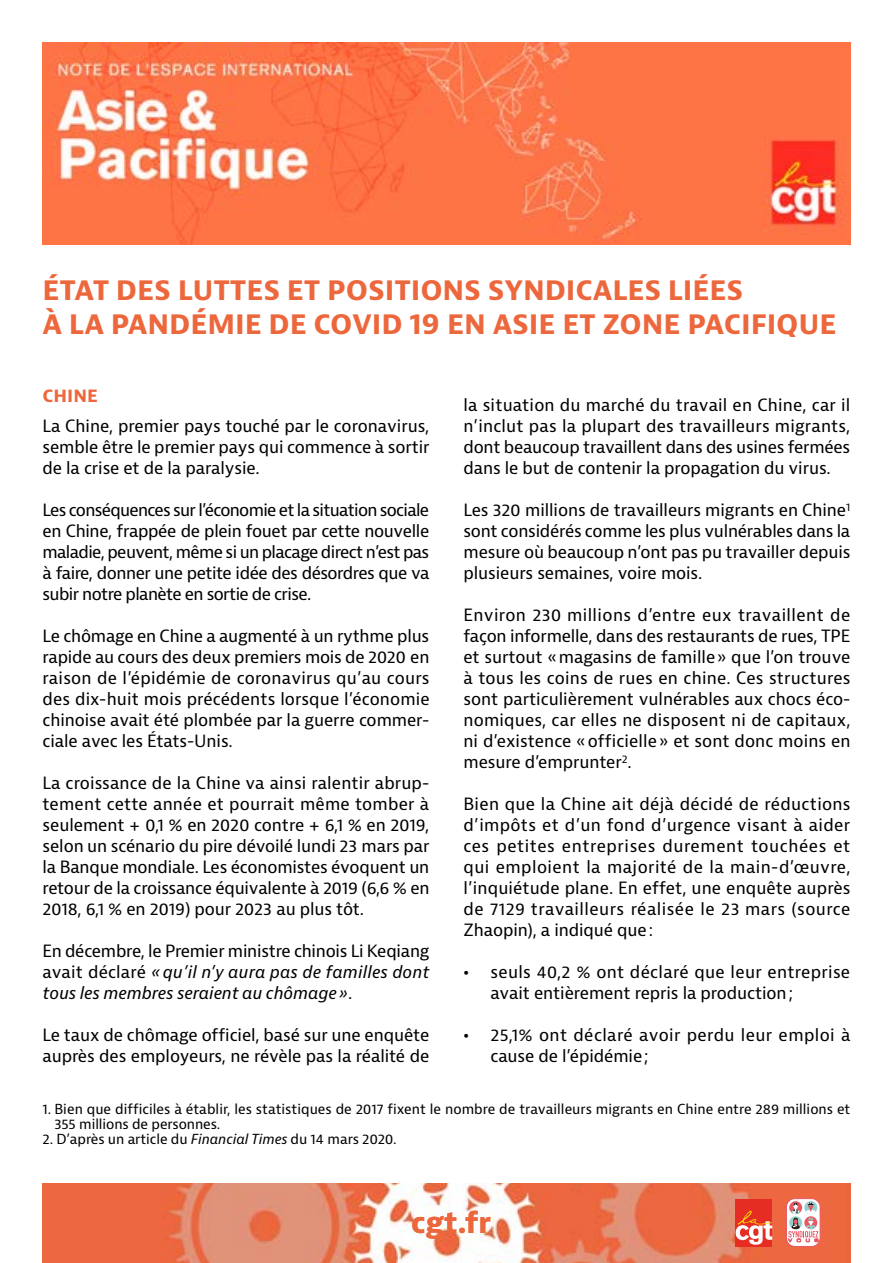
<style>
.page{position:relative;width:893px;height:1263px;background:#fff}
.page>*{position:absolute;margin:0;border:0;box-sizing:border-box;transform-origin:0 0}
.t1{font:700 28.5px/34.2px "Bernina Sans";letter-spacing:-.005em;color:#ed673d}
.t2{font:700 18px "Bernina Sans";color:#ed673d}
.t3{font:16.5px/21px "Bernina Sans";letter-spacing:-.005em;color:#000;text-align:justify}
.t4{font:italic 16.5px/21px "Bernina Sans";letter-spacing:-.005em;color:#000;text-align:justify}
.t5{font:16.5px/21px "Bernina Sans";letter-spacing:.025em;color:#000}
.t6{font:13.5px/15px "Bernina Sans";color:#000}
.s1{font-style:normal}
.s2{font-weight:700}
.s3{font-style:italic}
</style>
<div class="page">
<img style="left:43px;top:1183px;width:807px;height:80px">
<svg style="left:782px;top:1198px;width:34px;height:48px"></svg>
<div style="left:782px;top:1198px;width:34px;height:48px;border:1px solid #eb5763;border-radius:8px"></div>
<svg style="left:731px;top:1199px;width:5px;height:47px"></svg>
<svg style="left:786px;top:1198px;width:34px;height:48px"></svg>
<div style="left:786px;top:1198px;width:34px;height:48px;border:1px solid #eb5763;border-radius:8px"></div>
<svg style="left:784px;top:1202px;width:34px;height:40px"></svg>
<div style="left:736px;top:1199px;width:36px;height:47px;background:#e62d23"></div>
<svg style="left:731px;top:1211px;width:41px;height:34px"></svg>
<img style="left:43px;top:43px;width:807px;height:201px">
<h1 class="t1" style="left:43px;top:273px;width:796px">ÉTAT DES LUTTES ET POSITIONS SYNDICALES LIÉES<br>À LA PANDÉMIE DE COVID 19 EN ASIE ET ZONE PACIFIQUE</h1>
<p class="t2" style="left:43px;top:384px;width:57px">CHINE</p>
<p class="t3" style="left:43px;top:416px;width:389px">La Chine, premier pays touché par le coronavirus, semble être le premier pays qui commence à sortir de la crise et de la paralysie.</p>
<p class="t3" style="left:43px;top:500px;width:389px">Les conséquences sur l’économie et la situation sociale en Chine, frappée de plein fouet par cette nouvelle maladie, peuvent, même si un placage direct n’est pas à faire, donner une petite idée des désordres que va subir notre planète en sortie de crise.</p>
<p class="t3" style="left:43px;top:626px;width:389px">Le chômage en Chine a augmenté à un rythme plus rapide au cours des deux premiers mois de 2020 en raison de l’épidémie de coronavirus qu’au cours des dix-huit mois précédents lorsque l’économie chinoise avait été plombée par la guerre commer&shy;ciale avec les États-Unis.</p>
<p class="t3" style="left:43px;top:773px;width:389px">La croissance de la Chine va ainsi ralentir abrup&shy;tement cette année et pourrait même tomber à seulement + 0,1 % en 2020 contre + 6,1 % en 2019, selon un scénario du pire dévoilé lundi 23 mars par la Banque mondiale. Les économistes évoquent un retour de la croissance équivalente à 2019 (6,6 % en 2018, 6,1 % en 2019) pour 2023 au plus tôt.</p>
<p class="t4" style="left:43px;top:941px;width:389px"><span class="s1">En décembre, le Premier ministre chinois Li Keqiang avait déclaré</span> «qu’il n’y aura pas de familles dont tous les membres seraient au chômage»<span class="s1">.</span></p>
<p class="t3" style="left:43px;top:1025px;width:388px">Le taux de chômage officiel, basé sur une enquête auprès des employeurs, ne révèle pas la réalité de</p>
<p class="t3" style="left:463px;top:395px;width:388px">la situation du marché du travail en Chine, car il n’inclut pas la plupart des travailleurs migrants, dont beaucoup travaillent dans des usines fermées dans le but de contenir la propagation du virus.</p>
<p class="t3" style="left:463px;top:500px;width:389px">Les 320 millions de travailleurs migrants en Chine<sup>1 </sup>sont considérés comme les plus vulnérables dans la mesure où beaucoup n’ont pas pu travailler depuis plusieurs semaines, voire mois.</p>
<p class="t3" style="left:463px;top:605px;width:389px">Environ 230 millions d’entre eux travaillent de façon informelle, dans des restaurants de rues, TPE et surtout «magasins de famille» que l’on trouve à tous les coins de rues en chine. Ces structures sont particulièrement vulnérables aux chocs éco&shy;nomiques, car elles ne disposent ni de capitaux, ni d’existence «officielle» et sont donc moins en mesure d’emprunter<sup>2</sup>.</p>
<p class="t3" style="left:463px;top:794px;width:389px">Bien que la Chine ait déjà décidé de réductions d’impôts et d’un fond d’urgence visant à aider ces petites entreprises durement touchées et qui emploient la majorité de la main-d’œuvre, l’inquiétude plane. En effet, une enquête auprès de 7129 travailleurs réalisée le 23 mars (source Zhaopin), a indiqué que:</p>
<p class="t3" style="left:490px;top:962px;width:361px;text-indent:-27px"><span class="s2">•</span> seuls 40,2 % ont déclaré que leur entreprise avait entièrement repris la production;</p>
<p class="t5" style="left:490px;top:1025px;width:361px;text-indent:-27px"><span class="s2">•</span> 25,1% ont déclaré avoir perdu leur emploi à cause de l’épidémie;</p>
<p class="t6" style="left:54px;top:1102px;width:797px;text-indent:-12px">1. Bien que difficiles à établir, les statistiques de 2017 fixent le nombre de travailleurs migrants en Chine entre 289 millions et<br>355 millions de personnes.</p>
<p class="t6" style="left:43px;top:1132px;width:356px">2. D’après un article du <span class="s3">Financial Times</span> du 14 mars 2020.</p>
<h1 class="t1" style="left:411px;top:1206px;width:81px">cgt.fr</h1>
</div>
